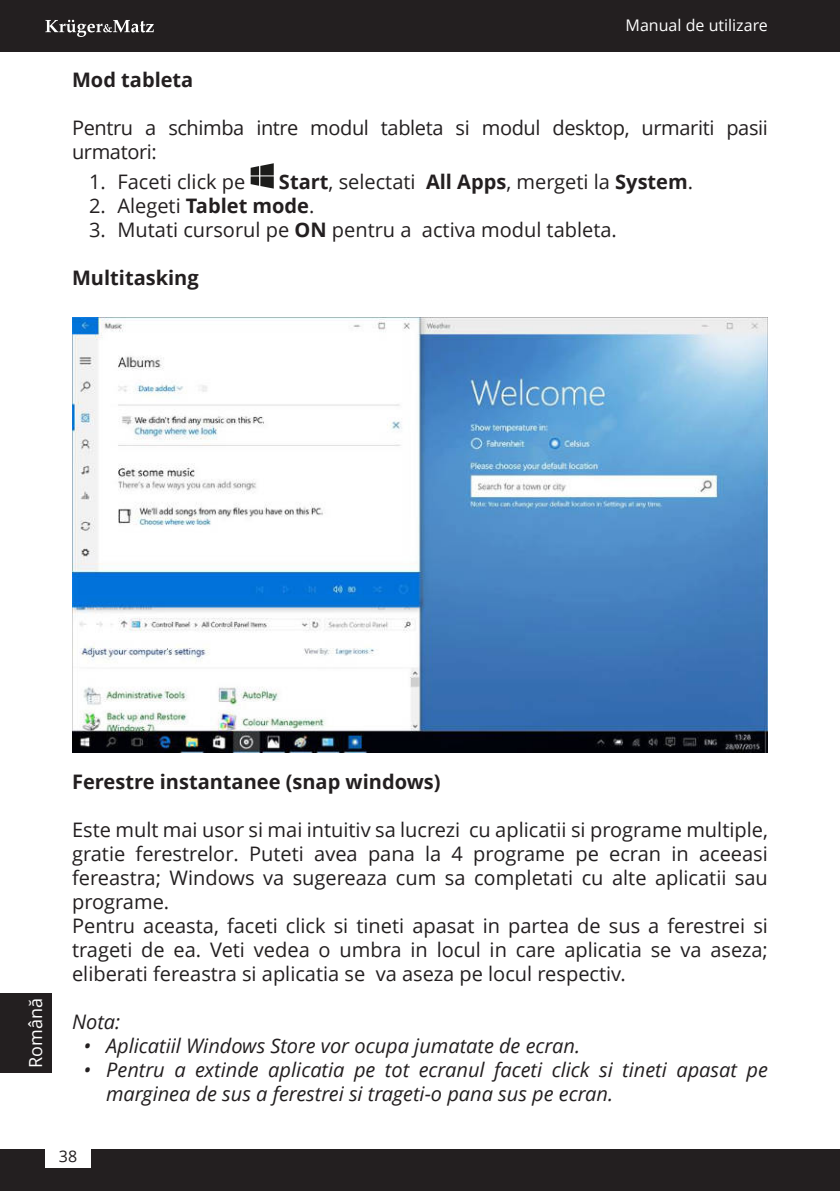
<style>
.page{position:relative;width:840px;height:1191px;background:#fff}
.page>*{position:absolute;margin:0;border:0;box-sizing:border-box;transform-origin:0 0}
.t1{font:20px/24px "Open Sans";color:#231f20}
.t2{font:italic 20px/24px "Open Sans";color:#231f20}
.t3{font:20px/24px "Open Sans";letter-spacing:-.02em;color:#231f20}
.t4{font:700 20px "Open Sans";color:#231f20}
.t5{font:18px "Open Sans";color:#fff}
.t6{font:16px "Open Sans";color:#fff}
.t7{font:16px "Open Sans";color:#231f20}
.s1{font-weight:700}
</style>
<div class="page">
<svg style="left:250px;top:163px;width:23px;height:26px"></svg>
<img style="left:72px;top:318px;width:695px;height:434px">
<hr style="left:839px;top:1149px;width:1px;height:42px;background:#231f20">
<div style="left:0;top:1149px;width:839px;height:42px;background:#231f20"></div>
<hr style="left:839px;top:0;width:1px;height:51px;background:#231f20">
<div style="left:0;top:0;width:839px;height:51px;background:#231f20"></div>
<svg style="left:45px;top:20px;width:109px;height:17px"></svg>
<div style="left:45px;top:1144px;width:46px;height:24px;background:#fff"></div>
<div style="left:0;top:993px;width:51px;height:79px;background:#231f20"></div>
<p class="t6" style="left:625px;top:18px;width:144px">Manual de utilizare</p>
<p class="t4" style="left:72px;top:72px;width:123px">Mod tableta</p>
<p class="t3" style="left:72px;top:118px;width:697px">Pentru a schimba intre modul tableta si modul desktop, urmariti pasii urmatori:</p>
<p class="t1" style="left:89px;top:171px;width:158px">1. Faceti click pe</p>
<p class="t1" style="left:279px;top:171px;width:415px"><span class="s1">Start</span>, selectati <span class="s1">All Apps</span>, mergeti la <span class="s1">System</span>.</p>
<p class="t1" style="left:89px;top:195px;width:227px">2. Alegeti <span class="s1">Tablet mode</span>.</p>
<p class="t1" style="left:89px;top:219px;width:529px">3. Mutati cursorul pe <span class="s1">ON</span> pentru a activa modul tableta.</p>
<p class="t4" style="left:72px;top:269px;width:128px">Multitasking</p>
<p class="t5" style="left:28px;top:1067px;width:71px;rotate:-90deg">Română</p>
<p class="t4" style="left:72px;top:773px;width:370px">Ferestre instantanee (snap windows)</p>
<p class="t1" style="left:72px;top:819px;width:697px">Este mult mai usor si mai intuitiv sa lucrezi cu aplicatii si programe multiple, gratie ferestrelor. Puteti avea pana la 4 programe pe ecran in aceeasi fereastra; Windows va sugereaza cum sa completati cu alte aplicatii sau programe.<br>Pentru aceasta, faceti click si tineti apasat in partea de sus a ferestrei si trageti de ea. Veti vedea o umbra in locul in care aplicatia se va aseza; eliberati fereastra si aplicatia se va aseza pe locul respectiv.</p>
<p class="t2" style="left:72px;top:1011px;width:50px">Nota:</p>
<p class="t2" style="left:83px;top:1035px;width:498px">• Aplicatiil Windows Store vor ocupa jumatate de ecran.</p>
<p class="t2" style="left:106px;top:1059px;width:663px;text-indent:-23px">• Pentru a extinde aplicatia pe tot ecranul faceti click si tineti apasat pe marginea de sus a ferestrei si trageti-o pana sus pe ecran.</p>
<p class="t7" style="left:59px;top:1149px;width:20px">38</p>
</div>
